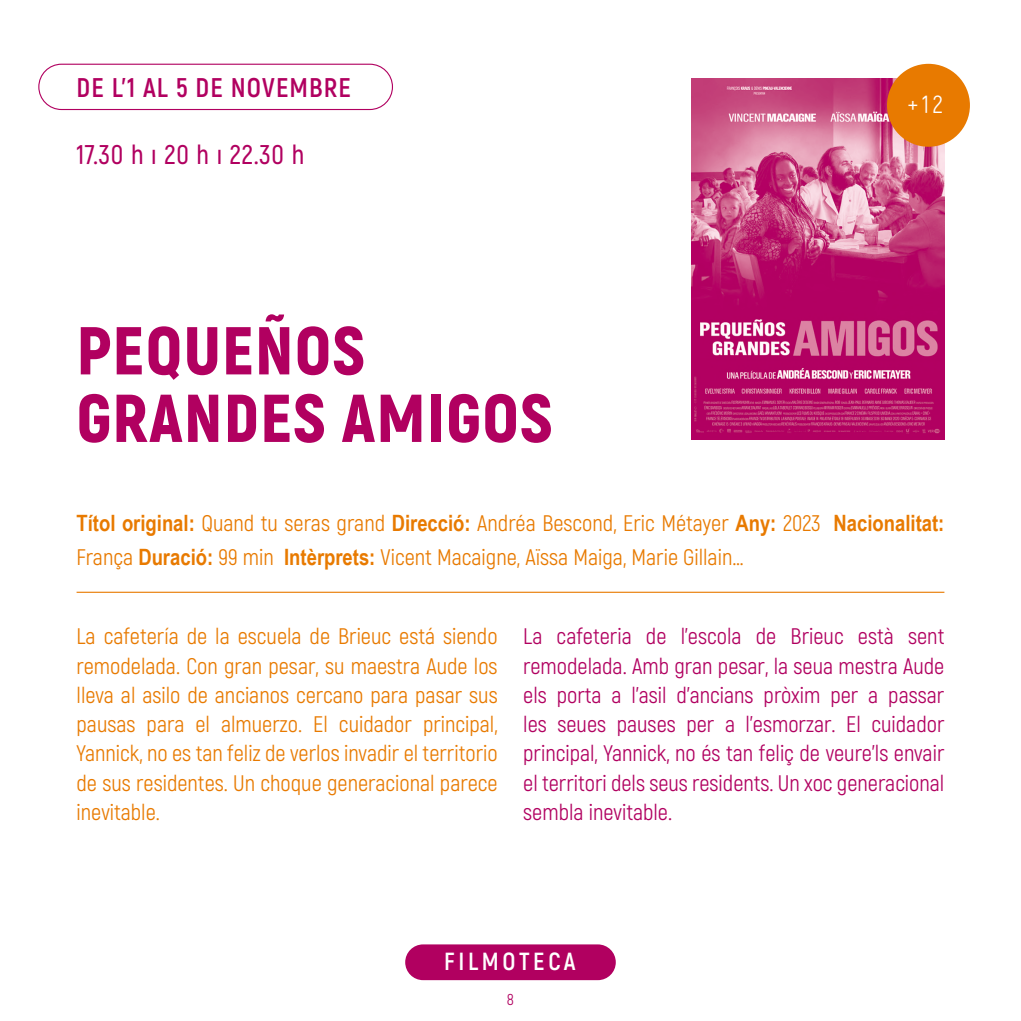
<style>
.page{position:relative;width:1021px;height:1021px;background:#fff}
.page>*{position:absolute;margin:0;border:0;box-sizing:border-box;transform-origin:0 0}
.t1{font:900 67.5px "Akrobat";letter-spacing:.02em;color:#b10060}
.t2{font:700 27px "Akrobat";letter-spacing:.04em;color:#b10060}
.t3{font:600 27px "Akrobat";letter-spacing:.03em;color:#b10060}
.t4{font:700 24.75px "Akrobat";letter-spacing:.15em;color:#fff}
.t5{font:24.75px "Akrobat";color:#fff}
.t6{font:22.5px/29.2px "Akrobat";color:#e87a00;text-align:justify}
.t7{font:22.5px/29.2px "Akrobat";color:#b10060;text-align:justify}
.t8{font:15.75px "Akrobat";color:#b10060}
.s1{font-family:"Arial Narrow";font-weight:700}
</style>
<div class="page">
<img style="left:691px;top:79px;width:253px;height:361px">
<div style="left:887px;top:64px;width:82px;height:83px;background:#e87a00;border-radius:50%"></div>
<hr style="left:77px;top:591px;width:867px;height:2px;background:#e87a00">
<div style="left:38px;top:64px;width:355px;height:46px;border:1px solid #b10060;border-radius:23px"></div>
<div style="left:405px;top:944px;width:210px;height:36px;background:#b10060;border-radius:18px"></div>
<p class="t2" style="left:77px;top:70px;width:276px">DE L’1 AL 5 DE NOVEMBRE</p>
<p class="t3" style="left:77px;top:138px;width:229px">17.30 h ı 20 h ı 22.30 h</p>
<p class="t1" style="left:77px;top:307px;width:290px">PEQUEÑOS</p>
<p class="t1" style="left:77px;top:374px;width:477px">GRANDES AMIGOS</p>
<p class="t5" style="left:907px;top:90px;width:37px">+12</p>
<p class="t6" style="left:77px;top:506px;width:869px;line-height:33.8px"><span class="s1">Títol original:</span> Quand tu seras grand <span class="s1">Direcció:</span> Andréa Bescond, Eric Métayer <span class="s1">Any:</span> 2023 <span class="s1">Nacionalitat:<br></span>França <span class="s1">Duració:</span> 99 min <span class="s1">Intèrprets:</span> Vicent Macaigne, Aïssa Maiga, Marie Gillain…</p>
<p class="t6" style="left:77px;top:622px;width:422px">La cafetería de la escuela de Brieuc está siendo remodelada. Con gran pesar, su maestra Aude los lleva al asilo de ancianos cercano para pasar sus pausas para el almuerzo. El cuidador principal, Yannick, no es tan feliz de verlos invadir el territorio de sus residentes. Un choque generacional parece inevitable.</p>
<p class="t7" style="left:523px;top:622px;width:422px">La cafeteria de l’escola de Brieuc està sent remodelada. Amb gran pesar, la seua mestra Aude els porta a l’asil d’ancians pròxim per a passar les seues pauses per a l’esmorzar. El cuidador principal, Yannick, no és tan feliç de veure’ls envair el territori dels seus residents. Un xoc generacional sembla inevitable.</p>
<p class="t4" style="left:444px;top:946px;width:133px">FILMOTECA</p>
<p class="t8" style="left:507px;top:989px;width:9px">8</p>
</div>
